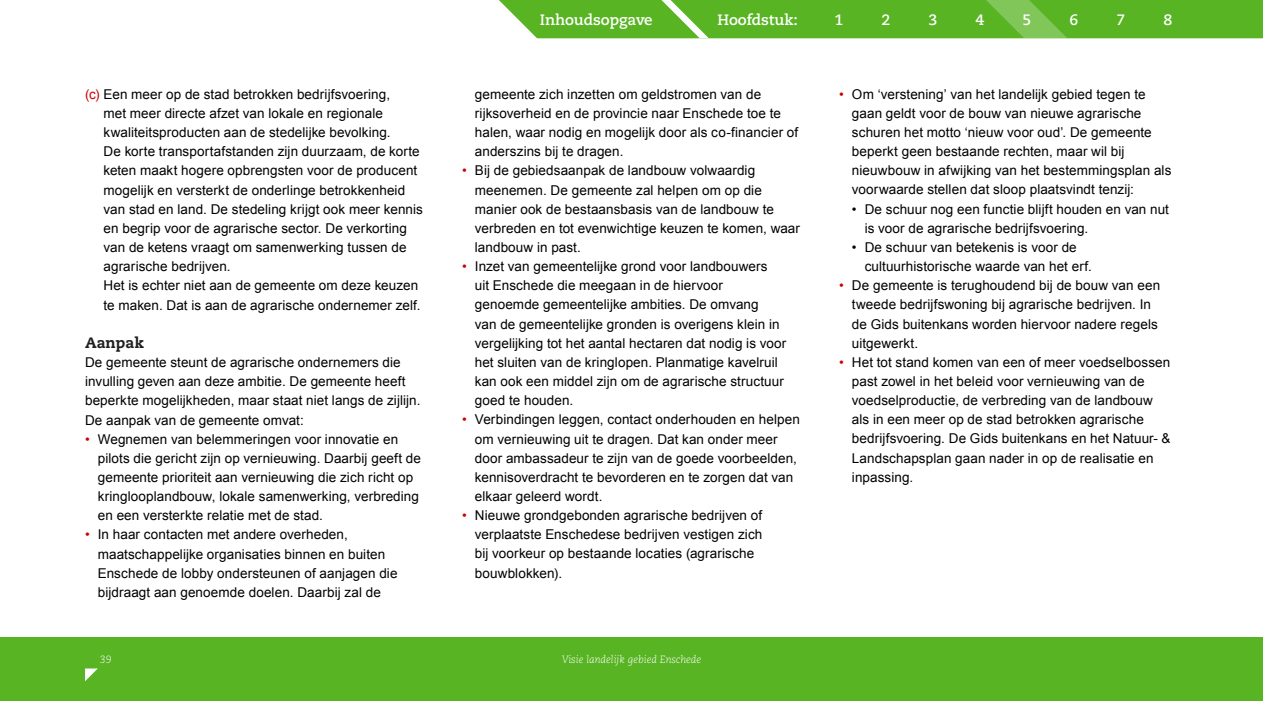
<style>
.page{position:relative;width:1263px;height:701px;background:#fff}
.page>*{position:absolute;margin:0;border:0;box-sizing:border-box;transform-origin:0 0}
.t1{font:700 15px "Caecilia";letter-spacing:-.005em;color:#fff}
.t2{font:800 15px "Caecilia";color:#1e1e1e}
.t3{font:13.5px/19.2px "Arial";letter-spacing:.005em;color:#000}
.t4{font:italic 300 10.5px "Caecilia";color:#fff}
.s1{color:#c00}
</style>
<div class="page">
<div style="left:0;top:636px;width:1263px;height:64px;background:#58b423"></div>
<svg style="left:85px;top:668px;width:13px;height:12px"></svg>
<svg style="left:499px;top:0;width:764px;height:38px;background:#60b72e"></svg>
<p class="t3" style="left:104px;top:84px;width:321px;text-indent:-18px"><span class="s1">(c)</span> Een meer op de stad betrokken bedrijfsvoering,<br>met meer directe afzet van lokale en regionale kwaliteitsproducten aan de stedelijke bevolking.<br>De korte transportafstanden zijn duurzaam, de korte keten maakt hogere opbrengsten voor de producent mogelijk en versterkt de onderlinge betrokkenheid van stad en land. De stedeling krijgt ook meer kennis en begrip voor de agrarische sector. De verkorting van de ketens vraagt om samenwerking tussen de agrarische bedrijven.<br>Het is echter niet aan de gemeente om deze keuzen te maken. Dat is aan de agrarische ondernemer zelf.</p>
<p class="t2" style="left:85px;top:333px;width:60px">Aanpak</p>
<p class="t3" style="left:85px;top:352px;width:337px">De gemeente steunt de agrarische ondernemers die invulling geven aan deze ambitie. De gemeente heeft beperkte mogelijkheden, maar staat niet langs de zijlijn.<br>De aanpak van de gemeente omvat:</p>
<p class="t3" style="left:98px;top:429px;width:325px;text-indent:-13px"><span class="s1">•</span> Wegnemen van belemmeringen voor innovatie en pilots die gericht zijn op vernieuwing. Daarbij geeft de gemeente prioriteit aan vernieuwing die zich richt op kringlooplandbouw, lokale samenwerking, verbreding en een versterkte relatie met de stad.</p>
<p class="t3" style="left:98px;top:524px;width:301px;text-indent:-13px"><span class="s1">•</span> In haar contacten met andere overheden, maatschappelijke organisaties binnen en buiten Enschede de lobby ondersteunen of aanjagen die bijdraagt aan genoemde doelen. Daarbij zal de</p>
<p class="t1" style="left:540px;top:11px;width:114px">Inhoudsopgave</p>
<p class="t1" style="left:717px;top:11px;width:82px">Hoofdstuk:</p>
<p class="t1" style="left:834px;top:11px;width:10px">1</p>
<p class="t1" style="left:881px;top:11px;width:10px">2</p>
<p class="t1" style="left:928px;top:11px;width:10px">3</p>
<p class="t1" style="left:975px;top:11px;width:10px">4</p>
<p class="t1" style="left:1022px;top:11px;width:10px">5</p>
<p class="t1" style="left:1069px;top:11px;width:10px">6</p>
<p class="t1" style="left:1116px;top:11px;width:10px">7</p>
<p class="t1" style="left:1163px;top:11px;width:10px">8</p>
<p class="t3" style="left:475px;top:84px;width:325px">gemeente zich inzetten om geldstromen van de rijksoverheid en de provincie naar Enschede toe te halen, waar nodig en mogelijk door als co-financier of anderszins bij te dragen.</p>
<p class="t3" style="left:475px;top:161px;width:327px;text-indent:-13px"><span class="s1">•</span> Bij de gebiedsaanpak de landbouw volwaardig meenemen. De gemeente zal helpen om op die manier ook de bestaansbasis van de landbouw te verbreden en tot evenwichtige keuzen te komen, waar landbouw in past.</p>
<p class="t3" style="left:475px;top:257px;width:313px;text-indent:-13px"><span class="s1">•</span> Inzet van gemeentelijke grond voor landbouwers<br>uit Enschede die meegaan in de hiervoor genoemde gemeentelijke ambities. De omvang<br>van de gemeentelijke gronden is overigens klein in vergelijking tot het aantal hectaren dat nodig is voor het sluiten van de kringlopen. Planmatige kavelruil kan ook een middel zijn om de agrarische structuur goed te houden.</p>
<p class="t3" style="left:475px;top:410px;width:327px;text-indent:-13px"><span class="s1">•</span> Verbindingen leggen, contact onderhouden en helpen om vernieuwing uit te dragen. Dat kan onder meer door ambassadeur te zijn van de goede voorbeelden, kennisoverdracht te bevorderen en te zorgen dat van elkaar geleerd wordt.</p>
<p class="t3" style="left:475px;top:505px;width:289px;text-indent:-13px"><span class="s1">•</span> Nieuwe grondgebonden agrarische bedrijven of verplaatste Enschedese bedrijven vestigen zich bij voorkeur op bestaande locaties (agrarische bouwblokken).</p>
<p class="t3" style="left:852px;top:84px;width:321px;text-indent:-13px"><span class="s1">•</span> Om ‘verstening’ van het landelijk gebied tegen te gaan geldt voor de bouw van nieuwe agrarische schuren het motto ‘nieuw voor oud’. De gemeente beperkt geen bestaande rechten, maar wil bij nieuwbouw in afwijking van het bestemmingsplan als voorwaarde stellen dat sloop plaatsvindt tenzij:</p>
<p class="t3" style="left:865px;top:199px;width:306px;text-indent:-13px">• De schuur nog een functie blijft houden en van nut is voor de agrarische bedrijfsvoering.</p>
<p class="t3" style="left:865px;top:237px;width:229px;text-indent:-13px">• De schuur van betekenis is voor de cultuurhistorische waarde van het erf.</p>
<p class="t3" style="left:852px;top:276px;width:310px;text-indent:-13px"><span class="s1">•</span> De gemeente is terughoudend bij de bouw van een tweede bedrijfswoning bij agrarische bedrijven. In de Gids buitenkans worden hiervoor nadere regels uitgewerkt.</p>
<p class="t3" style="left:852px;top:352px;width:320px;text-indent:-13px"><span class="s1">•</span> Het tot stand komen van een of meer voedselbossen past zowel in het beleid voor vernieuwing van de voedselproductie, de verbreding van de landbouw als in een meer op de stad betrokken agrarische bedrijfsvoering. De Gids buitenkans en het Natuur- &amp; Landschapsplan gaan nader in op de realisatie en inpassing.</p>
<p class="t4" style="left:100px;top:653px;width:13px">39</p>
<p class="t4" style="left:562px;top:653px;width:141px">Visie landelijk gebied Enschede</p>
</div>
